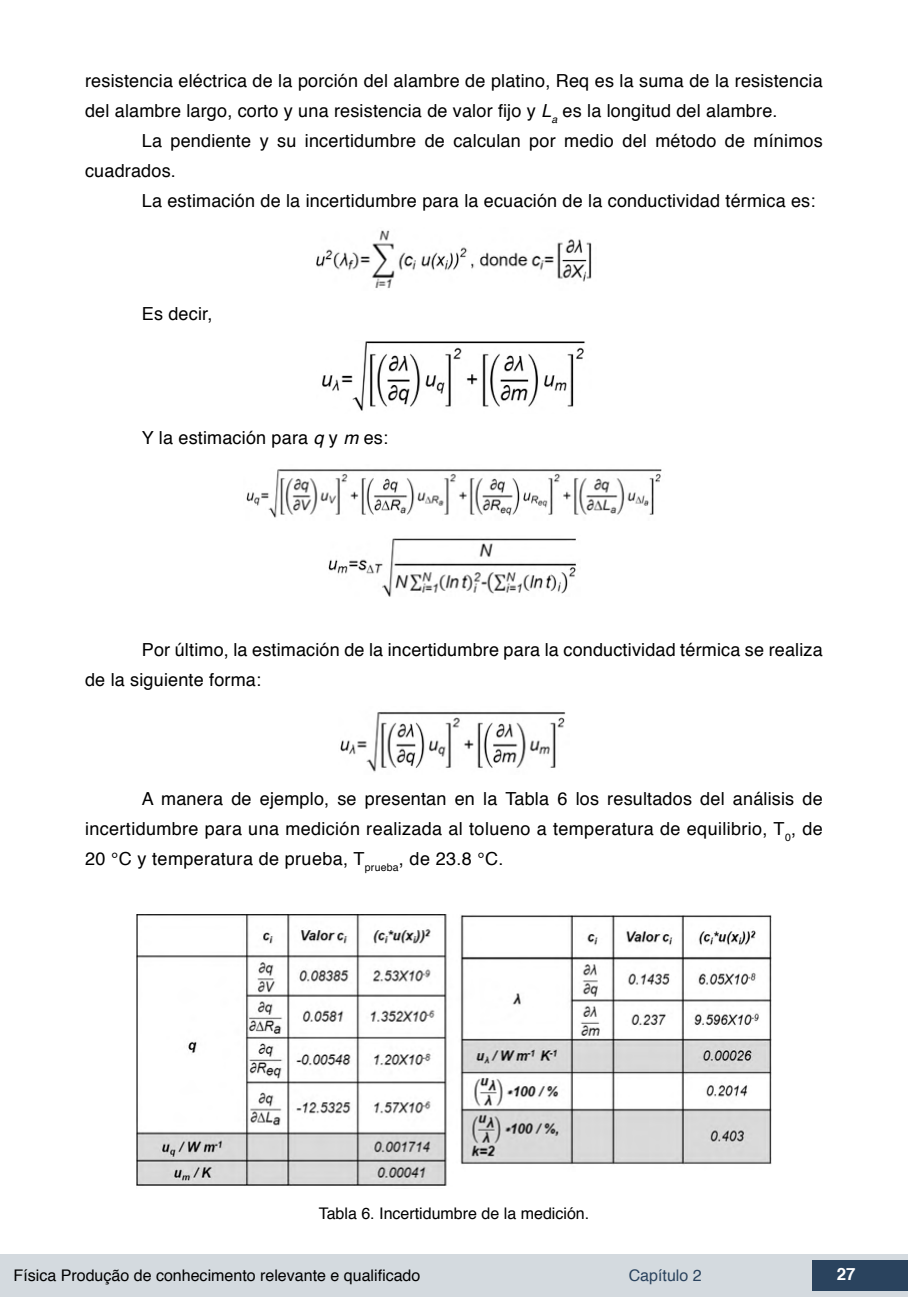
<style>
.page{position:relative;width:908px;height:1304px;background:#fff}
.page>*{position:absolute;margin:0;border:0;box-sizing:border-box;transform-origin:0 0}
.txt{font:18px/30px "Helvetica";letter-spacing:.01em;color:#000}
.t1{font:700 16.8px "Helvetica";color:#fff}
.imagens_graf_tab{font:16px "Helvetica";color:#000}
.t2{font:16px "Helvetica";color:#2a435e}
.s1{font-style:italic}
</style>
<div class="page">
<div style="left:0;top:1254px;width:906px;height:43px;background:#d4dadf"></div>
<div style="left:812px;top:1261px;width:95px;height:30px;background:#2a435e"></div>
<img style="left:316px;top:230px;width:276px;height:59px">
<img style="left:322px;top:341px;width:263px;height:70px">
<img style="left:246px;top:469px;width:416px;height:49px">
<img style="left:328px;top:538px;width:248px;height:58px">
<img style="left:340px;top:712px;width:226px;height:60px">
<img style="left:136px;top:915px;width:635px;height:271px">
<p class="txt" style="left:85px;top:66px;width:738px">resistencia eléctrica de la porción del alambre de platino, Req es la suma de la resistencia del alambre largo, corto y una resistencia de valor fijo y <span class="s1">L</span><sub>a</sub> es la longitud del alambre.</p>
<p class="txt" style="left:85px;top:126px;width:738px;text-indent:57px">La pendiente y su incertidumbre de calculan por medio del método de mínimos cuadrados.</p>
<p class="txt" style="left:142px;top:186px;width:674px">La estimación de la incertidumbre para la ecuación de la conductividad térmica es:</p>
<p class="txt" style="left:142px;top:299px;width:72px">Es decir,</p>
<p class="txt" style="left:142px;top:423px;width:248px">Y la estimación para <span class="s1">q</span> y <span class="s1">m</span> es:</p>
<p class="txt" style="left:85px;top:635px;width:738px;text-indent:57px">Por último, la estimación de la incertidumbre para la conductividad térmica se realiza de la siguiente forma:</p>
<p class="txt" style="left:85px;top:784px;width:739px;text-align:justify;text-indent:57px">A manera de ejemplo, se presentan en la Tabla 6 los resultados del análisis de incertidumbre para una medición realizada al tolueno a temperatura de equilibrio, T<sub>0</sub>, de 20 °C y temperatura de prueba, T<sub>prueba</sub>, de 23.8 °C.</p>
<p class="imagens_graf_tab" style="left:318px;top:1201px;width:272px">Tabla 6. Incertidumbre de la medición.</p>
<p class="imagens_graf_tab" style="left:14px;top:1263px;width:408px">Física Produção de conhecimento relevante e qualificado</p>
<p class="t2" style="left:628px;top:1263px;width:74px">Capítulo 2</p>
<p class="t1" style="left:836px;top:1261px;width:20px">27</p>
</div>
